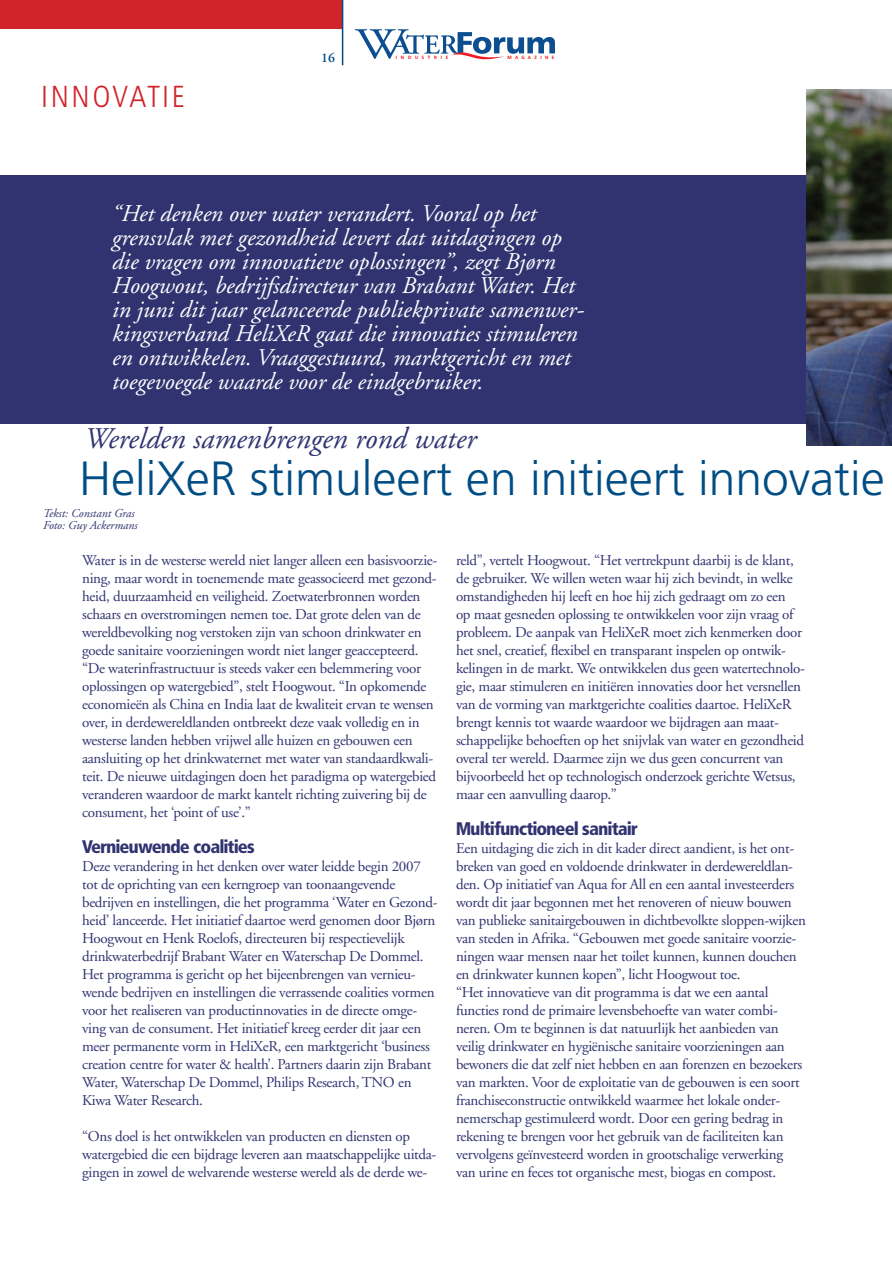
<style>
.page{position:relative;width:892px;height:1262px;background:#fff}
.page>*{position:absolute;margin:0;border:0;box-sizing:border-box;transform-origin:0 0}
.t1{font:300 48px "Frutiger";color:#004d84}
.t2{font:italic 30px "Adobe Garamond Pro";color:#313371}
.t3{font:300 30px "Frutiger Condensed BQ";letter-spacing:.105em;color:#d1232a}
.t4{font:italic 24px/24px "Adobe Garamond";color:#fff}
.t5{font:900 18px "Frutiger Condensed BQ";letter-spacing:-.02em;color:#313371}
.t6{font:15px/18px "Adobe Garamond";letter-spacing:-.02em;color:#313371}
.t7{font:600 13.5px "Adobe Garamond";color:#004d84}
.t8{font:italic 12px/12px "Adobe Garamond";color:#313371}
.t9{font:700 4.65px "Frutiger BQ";letter-spacing:.83em;color:#ee1d23}
.t10{font:700 4.65px "Frutiger BQ";letter-spacing:.7em;color:#ee1d23}
</style>
<div class="page">
<div style="left:0;top:0;width:342px;height:29px;background:#d1232a"></div>
<hr style="left:342px;top:0;width:1px;height:65px;background:#004d84">
<svg style="left:355px;top:29px;width:200px;height:31px"></svg>
<div style="left:0;top:175px;width:837px;height:248px;background:#313371"></div>
<img style="left:806px;top:89px;width:86px;height:357px">
<h2 class="t3" style="left:42px;top:79px;width:144px">INNOVATIE</h2>
<p class="t7" style="left:321px;top:50px;width:15px">16</p>
<p class="t9" style="left:396px;top:54px;width:54px">INDUSTRIE</p>
<p class="t10" style="left:507px;top:54px;width:48px">MAGAZINE</p>
<p class="t4" style="left:112px;top:202px;width:473px">“Het denken over water verandert. Vooral op het grensvlak met gezondheid levert dat uitdagingen op die vragen om innovatieve oplossingen”, zegt Bjørn Hoogwout, bedrijfsdirecteur van Brabant Water. Het in juni dit jaar gelanceerde publiekprivate samenwer&shy;kingsverband HeliXeR gaat die innovaties stimuleren en ontwikkelen. Vraaggestuurd, marktgericht en met toegevoegde waarde voor de eindgebruiker.</p>
<h2 class="t2" style="left:84px;top:420px;width:393px">Werelden samenbrengen rond water</h2>
<h1 class="t1" style="left:79px;top:451px;width:807px">HeliXeR stimuleert en initieert innovatie</h1>
<p class="t8" style="left:43px;top:508px;width:96px">Tekst: Constant Gras<br>Foto: Guy Ackermans</p>
<p class="t6" style="left:82px;top:551px;width:357px">Water is in de westerse wereld niet langer alleen een basisvoorzie&shy;ning, maar wordt in toenemende mate geassocieerd met gezond&shy;heid, duurzaamheid en veiligheid. Zoetwaterbronnen worden schaars en overstromingen nemen toe. Dat grote delen van de wereldbevolking nog verstoken zijn van schoon drinkwater en goede sanitaire voorzieningen wordt niet langer geaccepteerd. “De waterinfrastructuur is steeds vaker een belemmering voor oplossingen op watergebied”, stelt Hoogwout. “In opkomende economieën als China en India laat de kwaliteit ervan te wensen over, in derdewereldlanden ontbreekt deze vaak volledig en in westerse landen hebben vrijwel alle huizen en gebouwen een aansluiting op het drinkwaternet met water van standaardkwali&shy;teit. De nieuwe uitdagingen doen het paradigma op watergebied veranderen waardoor de markt kantelt richting zuivering bij de consument, het ‘point of use’.”</p>
<p class="t5" style="left:82px;top:835px;width:174px">Vernieuwende coalities</p>
<p class="t6" style="left:82px;top:857px;width:357px">Deze verandering in het denken over water leidde begin 2007 tot de oprichting van een kerngroep van toonaangevende bedrijven en instellingen, die het programma ‘Water en Gezond&shy;heid’ lanceerde. Het initiatief daartoe werd genomen door Bjørn Hoogwout en Henk Roelofs, directeuren bij respectievelijk drinkwaterbedrijf Brabant Water en Waterschap De Dommel.<br>Het programma is gericht op het bijeenbrengen van vernieu&shy;wende bedrijven en instellingen die verrassende coalities vormen voor het realiseren van productinnovaties in de directe omge&shy;ving van de consument. Het initiatief kreeg eerder dit jaar een meer permanente vorm in HeliXeR, een marktgericht ‘business creation centre for water &amp; health’. Partners daarin zijn Brabant Water, Waterschap De Dommel, Philips Research, TNO en Kiwa Water Research.</p>
<p class="t6" style="left:82px;top:1127px;width:356px">“Ons doel is het ontwikkelen van producten en diensten op watergebied die een bijdrage leveren aan maatschappelijke uitda&shy;gingen in zowel de welvarende westerse wereld als de derde we-</p>
<p class="t6" style="left:456px;top:551px;width:350px">reld”, vertelt Hoogwout. “Het vertrekpunt daarbij is de klant, de gebruiker. We willen weten waar hij zich bevindt, in welke omstandigheden hij leeft en hoe hij zich gedraagt om zo een<br>op maat gesneden oplossing te ontwikkelen voor zijn vraag of probleem. De aanpak van HeliXeR moet zich kenmerken door het snel, creatief, flexibel en transparant inspelen op ontwik&shy;kelingen in de markt. We ontwikkelen dus geen watertechnolo&shy;gie, maar stimuleren en initiëren innovaties door het versnellen van de vorming van marktgerichte coalities daartoe. HeliXeR brengt kennis tot waarde waardoor we bijdragen aan maat&shy;schappelijke behoeften op het snijvlak van water en gezondheid overal ter wereld. Daarmee zijn we dus geen concurrent van bijvoorbeeld het op technologisch onderzoek gerichte Wetsus, maar een aanvulling daarop.”</p>
<p class="t5" style="left:456px;top:817px;width:183px">Multifunctioneel sanitair</p>
<p class="t6" style="left:456px;top:839px;width:351px">Een uitdaging die zich in dit kader direct aandient, is het ont&shy;breken van goed en voldoende drinkwater in derdewereldlan&shy;den. Op initiatief van Aqua for All en een aantal investeerders wordt dit jaar begonnen met het renoveren of nieuw bouwen van publieke sanitairgebouwen in dichtbevolkte sloppen-wijken van steden in Afrika. “Gebouwen met goede sanitaire voorzie&shy;ningen waar mensen naar het toilet kunnen, kunnen douchen en drinkwater kunnen kopen”, licht Hoogwout toe.<br>“Het innovatieve van dit programma is dat we een aantal functies rond de primaire levensbehoefte van water combi&shy;neren. Om te beginnen is dat natuurlijk het aanbieden van veilig drinkwater en hygiënische sanitaire voorzieningen aan bewoners die dat zelf niet hebben en aan forenzen en bezoekers van markten. Voor de exploitatie van de gebouwen is een soort franchiseconstructie ontwikkeld waarmee het lokale onder&shy;nemerschap gestimuleerd wordt. Door een gering bedrag in rekening te brengen voor het gebruik van de faciliteiten kan vervolgens geïnvesteerd worden in grootschalige verwerking van urine en feces tot organische mest, biogas en compost.</p>
</div>
